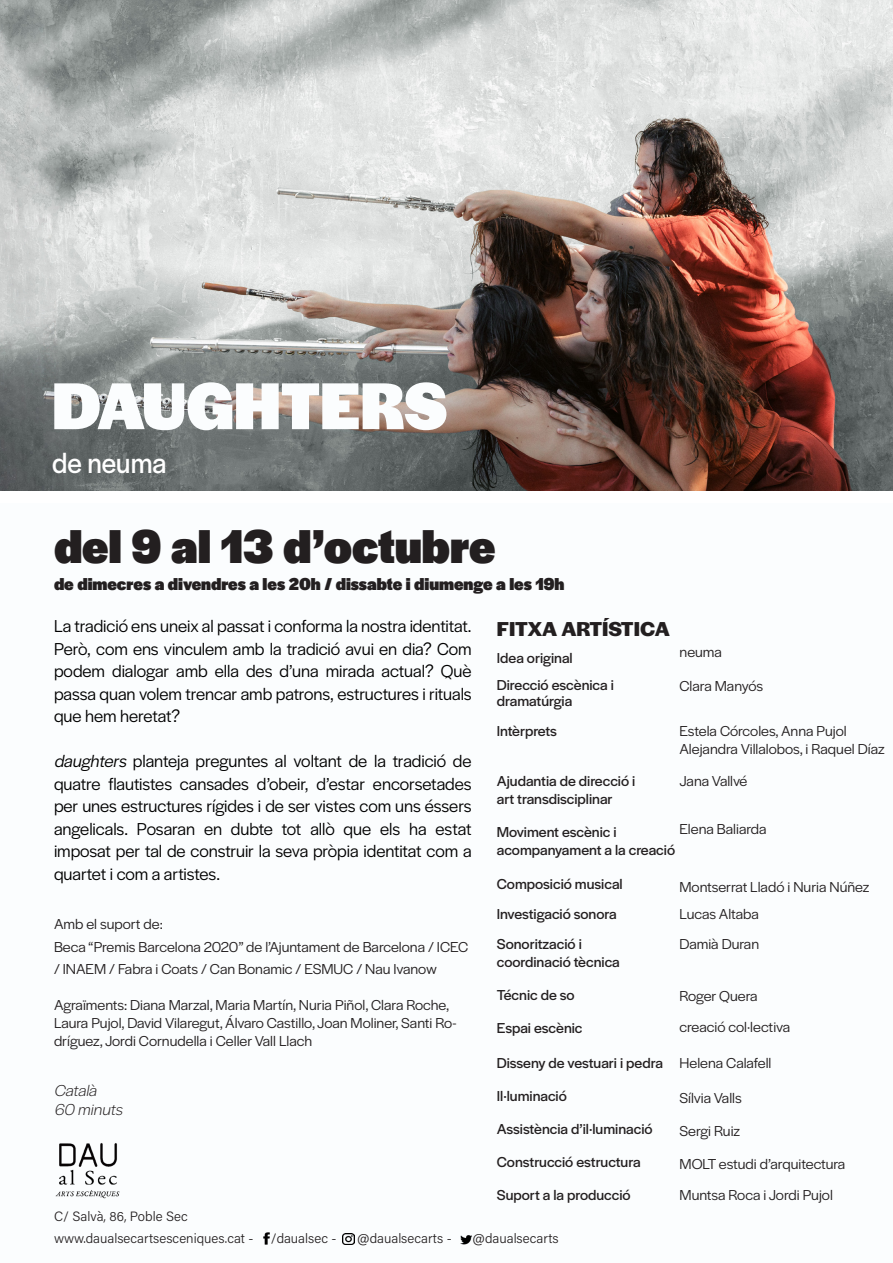
<style>
.page{position:relative;width:893px;height:1263px;background:#fff}
.page>*{position:absolute;margin:0;border:0;box-sizing:border-box;transform-origin:0 0}
.t1{font:900 69px "Halyard Display";color:#fbfdfe;scale:.95 1}
.t2{font:900 49.5px "Halyard Display";color:#231f20;scale:.93 1}
.t3{font:30px "Halyard Display";color:#fff;scale:.95 1}
.t4{font:700 21px "Halyard Display";letter-spacing:-.005em;color:#231f20}
.t5{font:18px/22.5px "Halyard Display";letter-spacing:-.005em;color:#000;text-align:justify}
.t6{font:900 18px "Halyard Display";color:#231f20;scale:.93 1}
.t7{font:italic 300 16.5px "Halyard Display";color:#231f20}
.t8{font:15px/18px "Halyard Display";color:#231f20}
.t9{font:15px/30px "Halyard Display";color:#231f20}
.t10{font:13.5px "Acumin Variable Concept";color:#231f20}
.s1{font-style:italic}
</style>
<div class="page">
<img style="left:0;top:0;width:893px;height:491px">
<div style="left:0;top:504px;width:893px;height:759px;background:#fbfdfe"></div>
<svg style="left:263px;top:1232px;width:7px;height:13px"></svg>
<svg style="left:342px;top:1233px;width:13px;height:12px"></svg>
<img style="left:460px;top:1235px;width:12px;height:10px">
<img style="left:55px;top:1143px;width:65px;height:56px">
<p class="t1" style="left:52px;top:356px;width:418px">DAUGHTERS</p>
<p class="t3" style="left:52px;top:442px;width:122px">de neuma</p>
<p class="t2" style="left:54px;top:511px;width:476px">del 9 al 13 d’octubre</p>
<p class="t6" style="left:54px;top:571px;width:550px">de dimecres a divendres a les 20h / dissabte i diumenge a les 19h</p>
<p class="t4" style="left:497px;top:613px;width:175px">FITXA ARTÍSTICA</p>
<p class="t9" style="left:497px;top:642px;width:77px">Idea original</p>
<p class="t9" style="left:497px;top:669px;width:119px">Direcció escènica i</p>
<p class="t9" style="left:497px;top:685px;width:77px">dramatúrgia</p>
<p class="t9" style="left:497px;top:715px;width:62px">Intèrprets</p>
<p class="t9" style="left:497px;top:765px;width:140px">Ajudantia de direcció i</p>
<p class="t9" style="left:497px;top:783px;width:117px">art transdisciplinar</p>
<p class="t9" style="left:497px;top:816px;width:121px">Moviment escènic i</p>
<p class="t9" style="left:497px;top:834px;width:180px">acompanyament a la creació</p>
<p class="t9" style="left:497px;top:868px;width:127px">Composició musical</p>
<p class="t9" style="left:497px;top:898px;width:121px">Investigació sonora<br>Sonorització i</p>
<p class="t9" style="left:497px;top:946px;width:124px">coordinació tècnica</p>
<p class="t9" style="left:497px;top:979px;width:79px">Técnic de so</p>
<p class="t9" style="left:497px;top:1012px;width:87px">Espai escènic</p>
<p class="t9" style="left:497px;top:1047px;width:168px">Disseny de vestuari i pedra</p>
<p class="t9" style="left:497px;top:1080px;width:72px">Il·luminació</p>
<p class="t9" style="left:497px;top:1113px;width:157px">Assistència d’il·luminació</p>
<p class="t9" style="left:497px;top:1146px;width:145px">Construcció estructura</p>
<p class="t9" style="left:497px;top:1179px;width:135px">Suport a la producció</p>
<p class="t5" style="left:54px;top:614px;width:419px">La tradició ens uneix al passat i conforma la nostra identitat.<br>Però, com ens vinculem amb la tradició avui en dia? Com podem dialogar amb ella des d’una mirada actual? Què passa quan volem trencar amb patrons, estructures i rituals que hem heretat?</p>
<p class="t5" style="left:54px;top:749px;width:419px"><span class="s1">daughters</span> planteja preguntes al voltant de la tradició de quatre flautistes cansades d’obeir, d’estar encorsetades per unes estructures rígides i de ser vistes com uns éssers angelicals. Posaran en dubte tot allò que els ha estat imposat per tal de construir la seva pròpia identitat com a quartet i com a artistes.</p>
<p class="t8" style="left:54px;top:914px;width:110px">Amb el suport de:</p>
<p class="t8" style="left:54px;top:935px;width:416px;line-height:22.5px">Beca “Premis Barcelona 2020” de l’Ajuntament de Barcelona / ICEC / INAEM / Fabra i Coats / Can Bonamic / ESMUC / Nau Ivanow</p>
<p class="t8" style="left:54px;top:995px;width:404px">Agraïments: Diana Marzal, Maria Martín, Nuria Piñol, Clara Roche,<br>Laura Pujol, David Vilaregut, Álvaro Castillo, Joan Moliner, Santi Ro&shy;dríguez, Jordi Cornudella i Celler Vall Llach</p>
<p class="t8" style="left:680px;top:642px;width:44px">neuma</p>
<p class="t8" style="left:680px;top:677px;width:85px">Clara Manyós</p>
<p class="t8" style="left:680px;top:722px;width:169px">Estela Córcoles, Anna Pujol</p>
<p class="t8" style="left:680px;top:740px;width:207px">Alejandra Villalobos, i Raquel Díaz</p>
<p class="t8" style="left:680px;top:771px;width:69px">Jana Vallvé</p>
<p class="t8" style="left:680px;top:819px;width:88px">Elena Baliarda</p>
<p class="t8" style="left:680px;top:878px;width:191px">Montserrat Lladó i Nuria Núñez</p>
<p class="t8" style="left:680px;top:905px;width:81px">Lucas Altaba</p>
<p class="t8" style="left:680px;top:935px;width:81px">Damià Duran</p>
<p class="t8" style="left:680px;top:986px;width:80px">Roger Quera</p>
<p class="t8" style="left:680px;top:1017px;width:112px">creació col·lectiva</p>
<p class="t8" style="left:680px;top:1053px;width:93px">Helena Calafell</p>
<p class="t8" style="left:680px;top:1088px;width:64px">Sílvia Valls</p>
<p class="t8" style="left:680px;top:1121px;width:62px">Sergi Ruiz</p>
<p class="t8" style="left:680px;top:1147px;width:167px;line-height:31.5px">MOLT estudi d’arquitectura<br>Muntsa Roca i Jordi Pujol</p>
<p class="t7" style="left:54px;top:1078px;width:48px">Català</p>
<p class="t7" style="left:54px;top:1098px;width:74px">60 minuts</p>
<p class="t10" style="left:54px;top:1207px;width:135px">C/ Salvà, 86, Poble Sec</p>
<p class="t10" style="left:54px;top:1229px;width:201px">www.daualsecartsesceniques.cat -</p>
<p class="t10" style="left:271px;top:1229px;width:67px">/daualsec -</p>
<p class="t10" style="left:357px;top:1229px;width:96px">@daualsecarts -</p>
<p class="t10" style="left:473px;top:1229px;width:88px">@daualsecarts</p>
</div>
